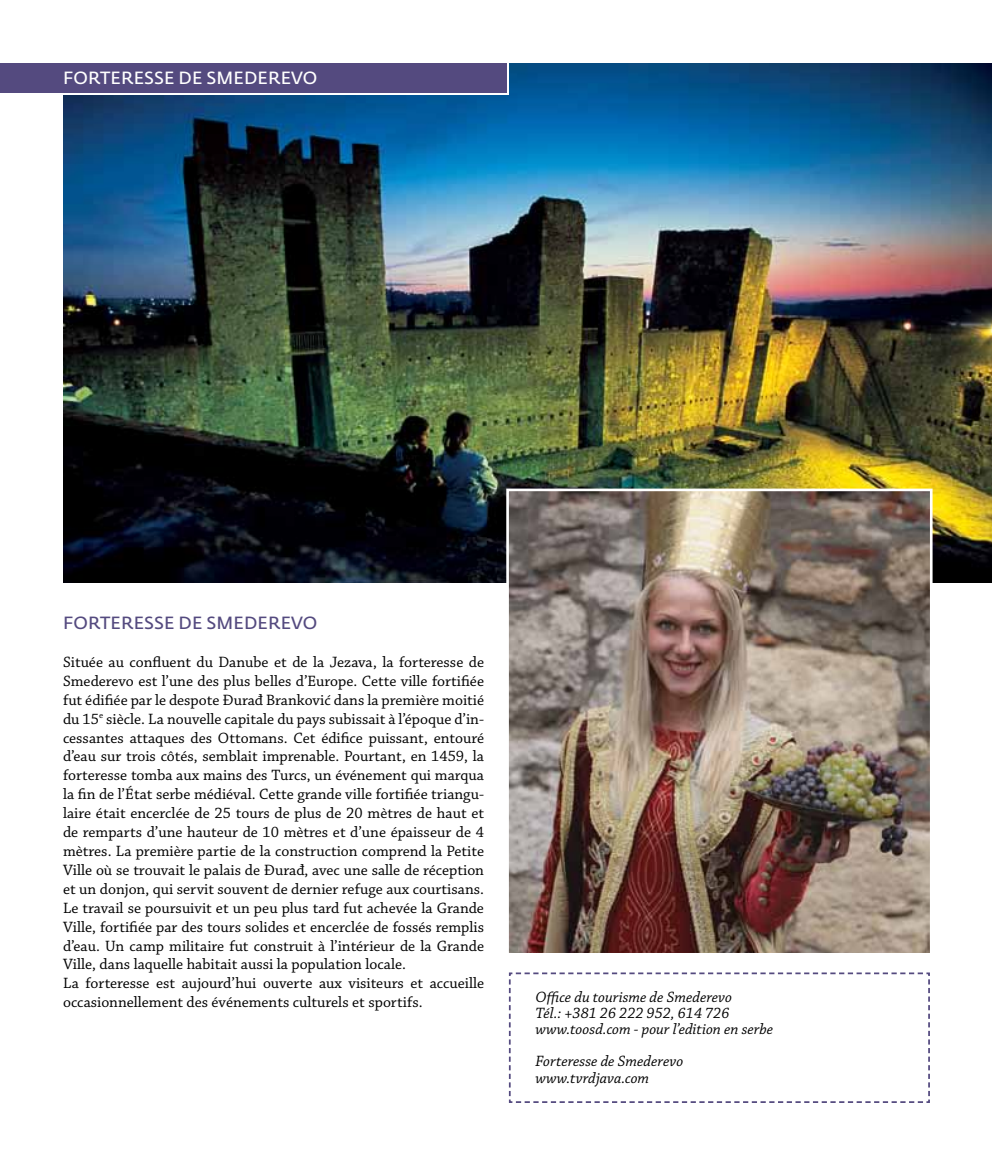
<style>
.page{position:relative;width:993px;height:1166px;background:#fff}
.page>*{position:absolute;margin:0;border:0;box-sizing:border-box;transform-origin:0 0}
.t1{font:17.5px "Fedra Sans Pro";color:#544a7f}
.t2{font:17.5px "Fedra Sans Pro";color:#fff}
.t3{font:15.75px/18.9px "Chaparral Pro";color:#000}
.t4{font:italic 15.75px/16.1px "Chaparral Pro";color:#000}
</style>
<div class="page">
<img style="left:63px;top:63px;width:928px;height:520px">
<svg style="left:508px;top:972px;width:422px;height:131px"></svg>
<div style="left:0;top:61px;width:508px;height:34px;background:#fff"></div>
<div style="left:0;top:63px;width:506px;height:30px;background:#544a7f"></div>
<img style="left:505px;top:487px;width:428px;height:466px">
<p class="t2" style="left:63px;top:67px;width:37px">FORTERESSE</p>
<p class="t2" style="left:178px;top:67px;width:41px">DE SMEDERE</p>
<p class="t2" style="left:291px;top:67px;width:28px">VO</p>
<p class="t1" style="left:63px;top:612px;width:37px">FORTERESSE</p>
<p class="t1" style="left:178px;top:612px;width:41px">DE SMEDERE</p>
<p class="t1" style="left:291px;top:612px;width:28px">VO</p>
<p class="t3" style="left:63px;top:653px;width:422px">Située au confluent du Danube et de la Jezava, la forteresse de Smederevo est l’une des plus belles d’Europe. Cette ville fortifiée fut édifiée par le despote Đurađ Branković dans la première moitié du 15<sup>e</sup> siècle. La nouvelle capitale du pays subissait à l’époque d’in&shy;cessantes attaques des Ottomans. Cet édifice puissant, entouré d’eau sur trois côtés, semblait imprenable. Pourtant, en 1459, la forteresse tomba aux mains des Turcs, un événement qui marqua la fin de l’État serbe médiéval. Cette grande ville fortifiée triangu&shy;laire était encerclée de 25 tours de plus de 20 mètres de haut et de remparts d’une hauteur de 10 mètres et d’une épaisseur de 4 mètres. La première partie de la construction comprend la Petite Ville où se trouvait le palais de Đurađ, avec une salle de réception et un donjon, qui servit souvent de dernier refuge aux courtisans.<br>Le travail se poursuivit et un peu plus tard fut achevée la Grande Ville, fortifiée par des tours solides et encerclée de fossés remplis d’eau. Un camp militaire fut construit à l’intérieur de la Grande Ville, dans laquelle habitait aussi la population locale.<br>La forteresse est aujourd’hui ouverte aux visiteurs et accueille occasionnellement des événements culturels et sportifs.</p>
<p class="t4" style="left:535px;top:989px;width:239px">Office du tourisme de Smederevo<br>Tél.: +381 26 222 952, 614 726 www.toosd.com - pour l’edition en serbe</p>
<p class="t4" style="left:535px;top:1054px;width:149px">Forteresse de Smederevo www.tvrdjava.com</p>
</div>
